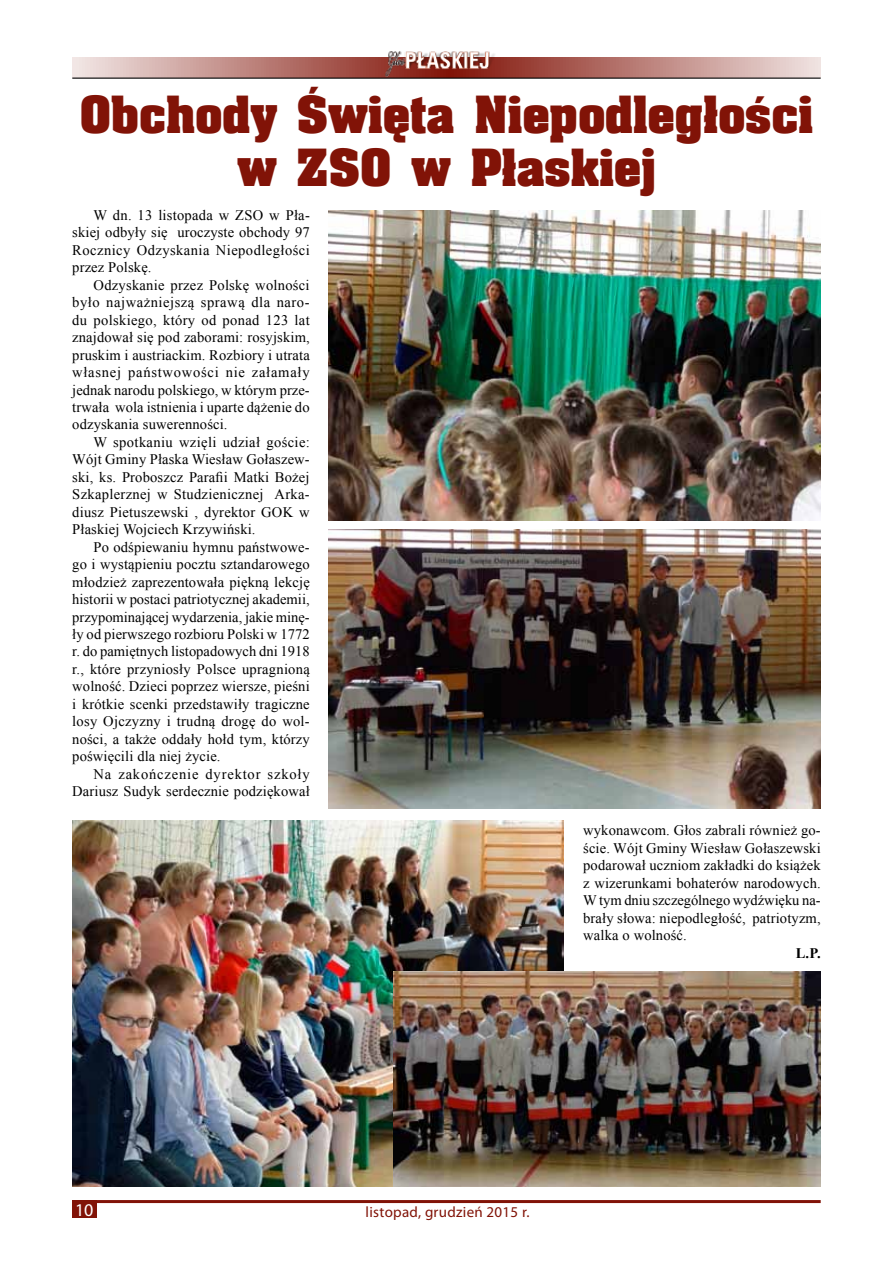
<style>
.page{position:relative;width:893px;height:1263px;background:#fff}
.page>*{position:absolute;margin:0;border:0;box-sizing:border-box;transform-origin:0 0}
.t1{font:700 43.5px/52.2px "Aardvark";color:#811307;text-align:center}
.t2{font:18px "Myriad Pro";color:#fff}
.t3{font:15px "Myriad Pro";letter-spacing:.02em;color:#811307}
.t4{font:14.55px/17.4px "Times New Roman";letter-spacing:.01em;color:#000;text-align:justify}
.t5{font:700 14.55px "Times New Roman";color:#000}
</style>
<div class="page">
<svg style="left:72px;top:58px;width:749px;height:20px;background:#bd8984"></svg>
<hr style="left:72px;top:1200px;width:749px;height:3px;background:#811307">
<img style="left:383px;top:51px;width:126px;height:26px">
<div style="left:72px;top:1200px;width:24px;height:18px;background:#811307"></div>
<hr style="left:72px;top:78px;width:749px;height:1px;background:#000">
<img style="left:329px;top:211px;width:492px;height:309px">
<img style="left:329px;top:529px;width:492px;height:279px">
<img style="left:72px;top:821px;width:491px;height:365px">
<img style="left:394px;top:972px;width:426px;height:214px">
<h1 class="t1" style="left:80px;top:89px;width:735px">Obchody Święta Niepodległości w ZSO w Płaskiej</h1>
<p class="t4" style="left:72px;top:206px;width:239px;text-indent:21px">W dn. 13 listopada w ZSO w Pła&shy;skiej odbyły się uroczyste obchody 97<br>Rocznicy Odzyskania Niepodległości przez Polskę.</p>
<p class="t4" style="left:72px;top:276px;width:239px;text-indent:21px">Odzyskanie przez Polskę wolności było najważniejszą sprawą dla naro&shy;du polskiego, który od ponad 123 lat znajdował się pod zaborami: rosyjskim, pruskim i austriackim. Rozbiory i utrata własnej państwowości nie załamały jednak narodu polskiego, w którym prze&shy;trwała wola istnienia i uparte dążenie do odzyskania suwerenności.</p>
<p class="t4" style="left:72px;top:433px;width:239px;text-indent:21px">W spotkaniu wzięli udział goście:<br>Wójt Gminy Płaska Wiesław Gołaszew&shy;ski, ks. Proboszcz Parafii Matki Bożej Szkaplerznej w Studzienicznej Arka&shy;diusz Pietuszewski , dyrektor GOK w Płaskiej Wojciech Krzywiński.</p>
<p class="t4" style="left:72px;top:538px;width:239px;text-indent:21px">Po odśpiewaniu hymnu państwowe&shy;go i wystąpieniu pocztu sztandarowego młodzież zaprezentowała piękną lekcję historii w postaci patriotycznej akademii, przypominającej wydarzenia, jakie minę&shy;ły od pierwszego rozbioru Polski w 1772 r. do pamiętnych listopadowych dni 1918 r., które przyniosły Polsce upragnioną wolność. Dzieci poprzez wiersze, pieśni i krótkie scenki przedstawiły tragiczne losy Ojczyzny i trudną drogę do wol&shy;ności, a także oddały hołd tym, którzy poświęcili dla niej życie.</p>
<p class="t4" style="left:72px;top:765px;width:239px;text-align:right">Na zakończenie dyrektor szkoły<br>Dariusz Sudyk serdecznie podziękował</p>
<p class="t4" style="left:583px;top:822px;width:239px">wykonawcom. Głos zabrali również go&shy;ście. Wójt Gminy Wiesław Gołaszewski podarował uczniom zakładki do książek z wizerunkami bohaterów narodowych.<br>W tym dniu szczególnego wydźwięku na&shy;brały słowa: niepodległość, patriotyzm, walka o wolność.</p>
<p class="t5" style="left:796px;top:943px;width:26px">L.P.</p>
<p class="t2" style="left:75px;top:1198px;width:20px">10</p>
<p class="t3" style="left:366px;top:1203px;width:166px">listopad, grudzień 2015 r.</p>
</div>
